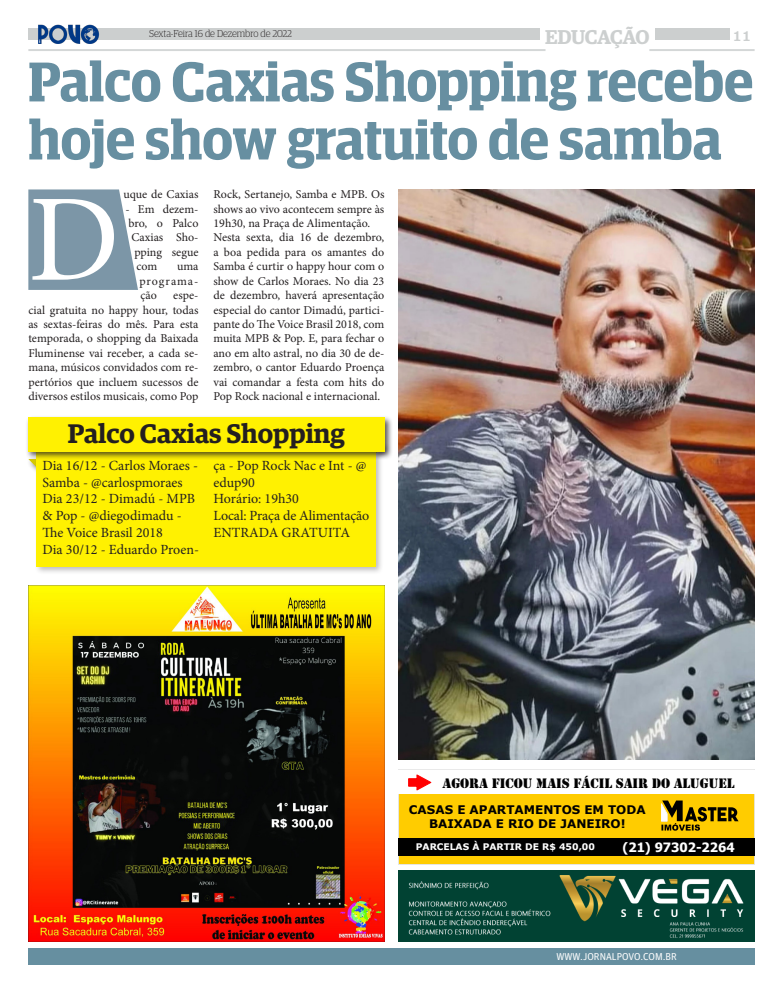
<style>
.page{position:relative;width:783px;height:993px;background:#fff}
.page>*{position:absolute;margin:0;border:0;box-sizing:border-box;transform-origin:0 0}
.t1{font:124px "Minion Pro";color:#fff}
.t2{font:600 56px/58px "Guardian Egyptian Display";letter-spacing:-.005em;color:#678fa1}
.t3{font:600 26.9px "Guardian Egyptian";color:#231f20}
.t4{font:600 20px "Guardian Egyptian";letter-spacing:-.025em;color:#cccfcf}
.t5{font:16px "Clarendon BT";color:#cccfcf}
.t6{font:14.3px "Stencil";color:#000}
.t7{font:14px/16.8px "Minion Pro";color:#231f20}
.t8{font:700 13px "Tahoma";color:#fff}
.t9{font:12px/14.4px "Minion Pro";color:#231f20;text-align:justify}
.t10{font:700 12px/14.5px "Verdana";color:#000;text-align:center}
.t11{font:300 10px "Guardian Egyptian Display";color:#231f20}
.t12{font:10px "Guardian Agate Sans G1 D Regular";color:#fff}
.t13{font:700 9.2px "Verdana";color:#fff}
</style>
<div class="page">
<div style="left:28px;top:947px;width:726px;height:17px;background:#668fa0"></div>
<div style="left:28px;top:28px;width:511px;height:12px;background:#cccfcf"></div>
<div style="left:655px;top:28px;width:74px;height:12px;background:#cccfcf"></div>
<hr style="left:649px;top:49px;width:105px;height:2px;background:#cccfcf">
<hr style="left:28px;top:49px;width:517px;height:2px;background:#cccfcf">
<div style="left:27px;top:456px;width:18px;height:19px;background:#231f20;opacity:.75"></div>
<svg style="left:28px;top:460px;width:6px;height:7px"></svg>
<div style="left:34px;top:442px;width:350px;height:133px;background:#231f20;opacity:.3"></div>
<div style="left:37px;top:445px;width:339px;height:121px;background:#fff101"></div>
<div style="left:26px;top:415px;width:367px;height:45px;background:#231f20;opacity:.75"></div>
<div style="left:28px;top:417px;width:356px;height:35px;background:#fff101"></div>
<svg style="left:28px;top:189px;width:110px;height:101px;background:#889faf"></svg>
<img style="left:398px;top:189px;width:356px;height:570px">
<img style="left:28px;top:585px;width:356px;height:356px">
<img style="left:398px;top:870px;width:356px;height:71px">
<div style="left:398px;top:769px;width:356px;height:95px;background:#fc0"></div>
<svg style="left:661px;top:800px;width:77px;height:30px"></svg>
<div style="left:398px;top:837px;width:356px;height:18px;background:#000"></div>
<div style="left:398px;top:769px;width:356px;height:24px;background:#fff"></div>
<svg style="left:408px;top:774px;width:23px;height:16px"></svg>
<img style="left:38px;top:24px;width:61px;height:20px">
<h3 class="t4" style="left:545px;top:22px;width:106px">EDUCAÇÃO</h3>
<p class="t11" style="left:149px;top:28px;width:144px">Sexta-Feira 16 de Dezembro de 2022</p>
<h3 class="t5" style="left:732px;top:25px;width:21px">11</h3>
<p class="t2" style="left:28px;top:53px;width:726px">Palco Caxias Shopping recebe hoje show gratuito de samba</p>
<p class="t9" style="left:123px;top:187px;width:76px">uque de Caxias</p>
<p class="t9" style="left:125px;top:201px;width:75px">- Em dezem-</p>
<p class="t9" style="left:128px;top:216px;width:72px">bro, o Palco</p>
<p class="t9" style="left:131px;top:230px;width:69px">Caxias Sho-</p>
<p class="t9" style="left:134px;top:245px;width:65px">pping segue</p>
<p class="t9" style="left:136px;top:259px;width:22px">com</p>
<p class="t9" style="left:213px;top:187px;width:172px">Rock, Sertanejo, Samba e MPB. Os shows ao vivo acontecem sempre às 19h30, na Praça de Alimentação.</p>
<p class="t9" style="left:213px;top:230px;width:172px">Nesta sexta, dia 16 de dezembro, a boa pedida para os amantes do Samba é curtir o happy hour com o show de Carlos Moraes. No dia 23 de dezembro, haverá apresentação especial do cantor Dimadú, partici&shy;pante do The Voice Brasil 2018, com muita MPB &amp; Pop. E, para fechar o ano em alto astral, no dia 30 de de&shy;zembro, o cantor Eduardo Proença vai comandar a festa com hits do Pop Rock nacional e internacional.</p>
<p class="t1" style="left:28px;top:157px;width:93px">D</p>
<p class="t9" style="left:139px;top:259px;width:61px;text-indent:38px">uma programa&shy;ção</p>
<p class="t9" style="left:28px;top:288px;width:172px;text-indent:145px">espe&shy;cial gratuita no happy hour, todas as sextas-feiras do mês. Para esta temporada, o shopping da Baixada Fluminense vai receber, a cada se&shy;mana, músicos convidados com re&shy;pertórios que incluem sucessos de diversos estilos musicais, como Pop</p>
<p class="t3" style="left:68px;top:414px;width:278px">Palco Caxias Shopping</p>
<p class="t7" style="left:43px;top:457px;width:157px">Dia 16/12 - Carlos Moraes -<br>Samba - @carlospmoraes</p>
<p class="t7" style="left:43px;top:490px;width:154px">Dia 23/12 - Dimadú - MPB &amp; Pop - @diegodimadu -<br>The Voice Brasil 2018</p>
<p class="t7" style="left:43px;top:541px;width:158px">Dia 30/12 - Eduardo Proen-</p>
<p class="t7" style="left:213px;top:457px;width:154px">ça - Pop Rock Nac e Int - @ edup90</p>
<p class="t7" style="left:213px;top:490px;width:87px">Horário: 19h30</p>
<p class="t7" style="left:213px;top:507px;width:157px">Local: Praça de Alimentação</p>
<p class="t7" style="left:213px;top:524px;width:138px">ENTRADA GRATUITA</p>
<p class="t6" style="left:442px;top:774px;width:293px">AGORA FICOU MAIS FÁCIL SAIR DO ALUGUEL</p>
<p class="t10" style="left:409px;top:801px;width:238px">CASAS E APARTAMENTOS EM TODA<br>BAIXADA E RIO DE JANEIRO!</p>
<p class="t13" style="left:416px;top:840px;width:181px">PARCELAS À PARTIR DE R$ 450,00</p>
<p class="t8" style="left:622px;top:837px;width:114px">(21) 97302-2264</p>
<p class="t12" style="left:556px;top:949px;width:122px">WWW.JORNALPOVO.COM.BR</p>
</div>
